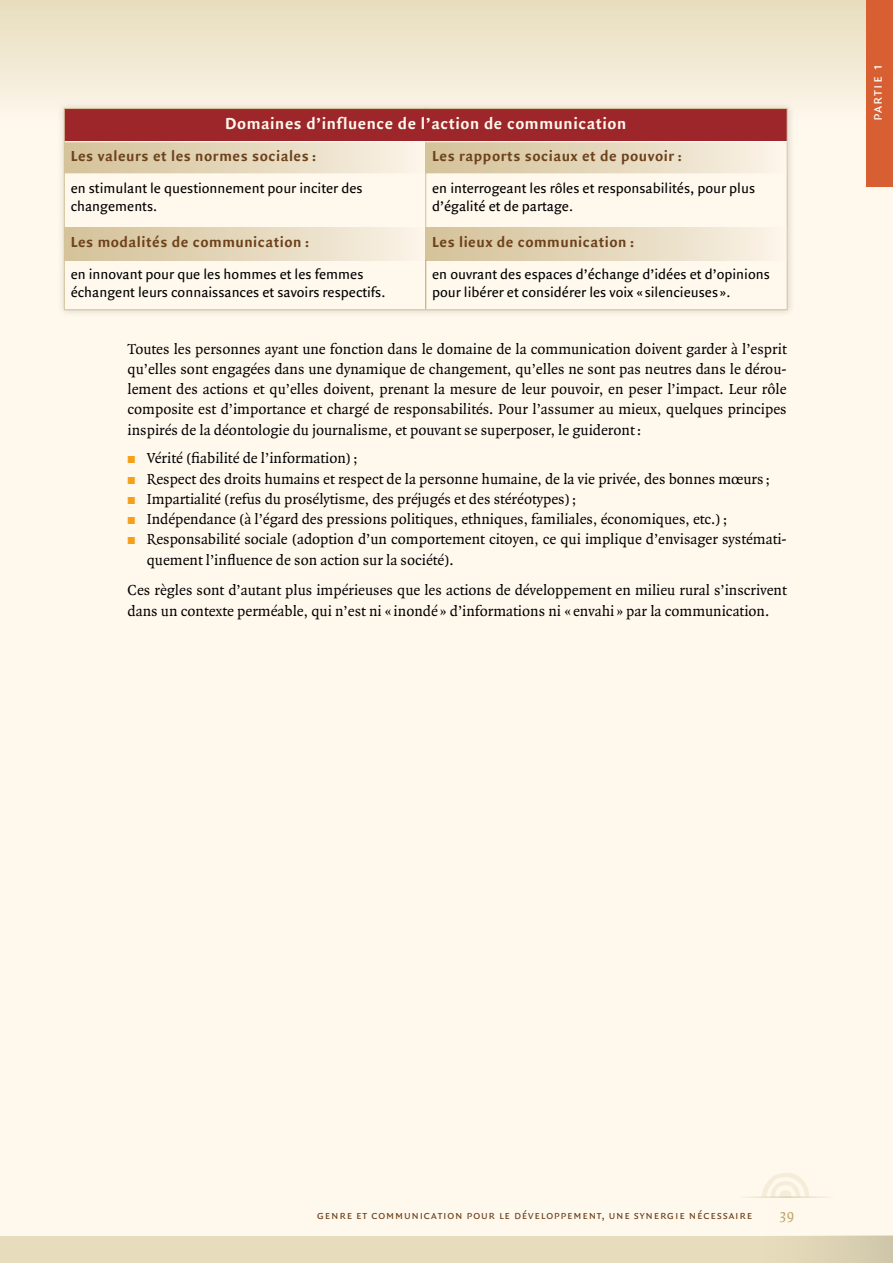
<style>
.page{position:relative;width:893px;height:1263px;background:#fff}
.page>*{position:absolute;margin:0;border:0;box-sizing:border-box;transform-origin:0 0}
.t1{font:700 17.1px "Quadraat Sans";letter-spacing:.035em;color:#fff8ed}
.t2{font:15.6px/20.2px "Quadraat";color:#000;text-align:justify}
.t3{font:700 15.6px "Quadraat Sans";letter-spacing:.035em;color:#6e421b}
.t4{font:15px/18px "Quadraat Sans";color:#000}
.t5{font:15px "Quadraat Sans Caps";letter-spacing:.065em;color:#fff}
.t6{font:15px "Quadraat";color:#bea568}
.t7{font:12px "Quadraat Sans Caps";letter-spacing:.065em;color:#6e421b}
.s1{color:#f6a01a}
</style>
<div class="page">
<div style="left:0;top:35px;width:893px;height:1228px;background:#fff8ed"></div>
<div style="left:0;top:0;width:893px;height:121px;background:linear-gradient(to bottom,#e7ddbd,#fdf6ec)"></div>
<svg style="left:762px;top:1173px;width:47px;height:23px"></svg>
<hr style="left:737px;top:1196px;width:98px;height:1px;background:#fff">
<div style="left:0;top:1236px;width:893px;height:27px;background:#e5dbb8"></div>
<div style="left:764px;top:1235px;width:129px;height:28px;background:#ddd3b4"></div>
<div style="left:866px;top:0;width:27px;height:187px;background:#d75f31"></div>
<div style="left:56px;top:100px;width:739px;height:218px;background:#000;opacity:.15"></div>
<div style="left:64px;top:109px;width:723px;height:33px;background:#9d262a"></div>
<div style="left:64px;top:142px;width:362px;height:32px;background:linear-gradient(to right,#d2c096,#faf2e6)"></div>
<div style="left:426px;top:142px;width:361px;height:32px;background:linear-gradient(to right,#d2c096,#faf2e6)"></div>
<svg style="left:65px;top:174px;width:722px;height:135px"></svg>
<div style="left:64px;top:228px;width:362px;height:32px;background:linear-gradient(to right,#d2c096,#f9f1e5)"></div>
<div style="left:426px;top:228px;width:361px;height:32px;background:linear-gradient(to right,#d2c096,#faf2e6)"></div>
<hr style="left:65px;top:173px;width:360px;height:1px;background:#fff8ed">
<hr style="left:426px;top:173px;width:361px;height:1px;background:#fff8ed">
<hr style="left:425px;top:174px;width:1px;height:54px;background:#d4c39b">
<hr style="left:425px;top:260px;width:1px;height:49px;background:#bea568">
<hr style="left:425px;top:142px;width:1px;height:32px;background:#d4c39b">
<hr style="left:425px;top:228px;width:1px;height:32px;background:#d4c39b">
<hr style="left:64px;top:108px;width:362px;height:1px;background:#d4c39b">
<hr style="left:64px;top:109px;width:1px;height:33px;background:#d4c39b">
<hr style="left:426px;top:108px;width:362px;height:1px;background:#d4c39b">
<hr style="left:787px;top:109px;width:1px;height:33px;background:#d4c39b">
<hr style="left:64px;top:142px;width:1px;height:32px;background:#d4c39b">
<hr style="left:787px;top:142px;width:1px;height:32px;background:#d4c39b">
<hr style="left:64px;top:174px;width:1px;height:54px;background:#d4c39b">
<hr style="left:787px;top:174px;width:1px;height:54px;background:#d4c39b">
<hr style="left:64px;top:228px;width:1px;height:32px;background:#d4c39b">
<hr style="left:787px;top:228px;width:1px;height:32px;background:#d4c39b">
<hr style="left:64px;top:260px;width:1px;height:49px;background:#d4c39b">
<hr style="left:787px;top:260px;width:1px;height:49px;background:#d4c39b">
<hr style="left:64px;top:309px;width:362px;height:1px;background:#d4c39b">
<hr style="left:426px;top:309px;width:362px;height:1px;background:#d4c39b">
<hr style="left:65px;top:141px;width:361px;height:1px;background:#fff">
<hr style="left:426px;top:141px;width:361px;height:1px;background:#fff">
<p class="t1" style="left:225px;top:114px;width:403px">Domaines d’influence de l’action de communication</p>
<p class="t3" style="left:71px;top:147px;width:247px">Les valeurs et les normes sociales :</p>
<p class="t3" style="left:432px;top:147px;width:251px">Les rapports sociaux et de pouvoir :</p>
<p class="t4" style="left:71px;top:179px;width:293px">en stimulant le questionnement pour inciter des changements.</p>
<p class="t4" style="left:432px;top:179px;width:324px">en interrogeant les rôles et responsabilités, pour plus d’égalité et de partage.</p>
<p class="t3" style="left:71px;top:233px;width:240px">Les modalités de communication :</p>
<p class="t3" style="left:432px;top:233px;width:203px">Les lieux de communication :</p>
<p class="t4" style="left:71px;top:266px;width:316px">en innovant pour que les hommes et les femmes échangent leurs connaissances et savoirs respectifs.</p>
<p class="t4" style="left:432px;top:266px;width:339px">en ouvrant des espaces d’échange d’idées et d’opinions pour libérer et considérer les voix « silencieuses ».</p>
<p class="t2" style="left:128px;top:339px;width:661px">Toutes les personnes ayant une fonction dans le domaine de la communication doivent garder à l’esprit qu’elles sont engagées dans une dynamique de changement, qu’elles ne sont pas neutres dans le dérou&shy;lement des actions et qu’elles doivent, prenant la mesure de leur pouvoir, en peser l’impact. Leur rôle composite est d’importance et chargé de responsabilités. Pour l’assumer au mieux, quelques principes inspirés de la déontologie du journalisme, et pouvant se superposer, le guideront:</p>
<p class="t2" style="left:128px;top:449px;width:231px"><span class="s1">π</span> Vérité (fiabilité de l’information);</p>
<p class="t2" style="left:128px;top:469px;width:644px"><span class="s1">π</span> Respect des droits humains et respect de la personne humaine, de la vie privée, des bonnes mœurs ;</p>
<p class="t2" style="left:128px;top:489px;width:450px"><span class="s1">π</span> Impartialité (refus du prosélytisme, des préjugés et des stéréotypes);</p>
<p class="t2" style="left:128px;top:509px;width:601px"><span class="s1">π</span> Indépendance (à l’égard des pressions politiques, ethniques, familiales, économiques, etc.);</p>
<p class="t2" style="left:128px;top:530px;width:661px"><span class="s1">π</span> Responsabilité sociale (adoption d’un comportement citoyen, ce qui implique d’envisager systémati-</p>
<p class="t2" style="left:147px;top:550px;width:309px">quement l’influence de son action sur la société).</p>
<p class="t2" style="left:128px;top:581px;width:661px">Ces règles sont d’autant plus impérieuses que les actions de développement en milieu rural s’inscrivent dans un contexte perméable, qui n’est ni « inondé » d’informations ni « envahi » par la communication.</p>
<p class="t5" style="left:868px;top:121px;width:59px;rotate:-90deg">partie 1</p>
<p class="t7" style="left:317px;top:1208px;width:437px">genre et communication pour le développement, une synergie nécessaire</p>
<p class="t6" style="left:779px;top:1206px;width:17px">39</p>
</div>
